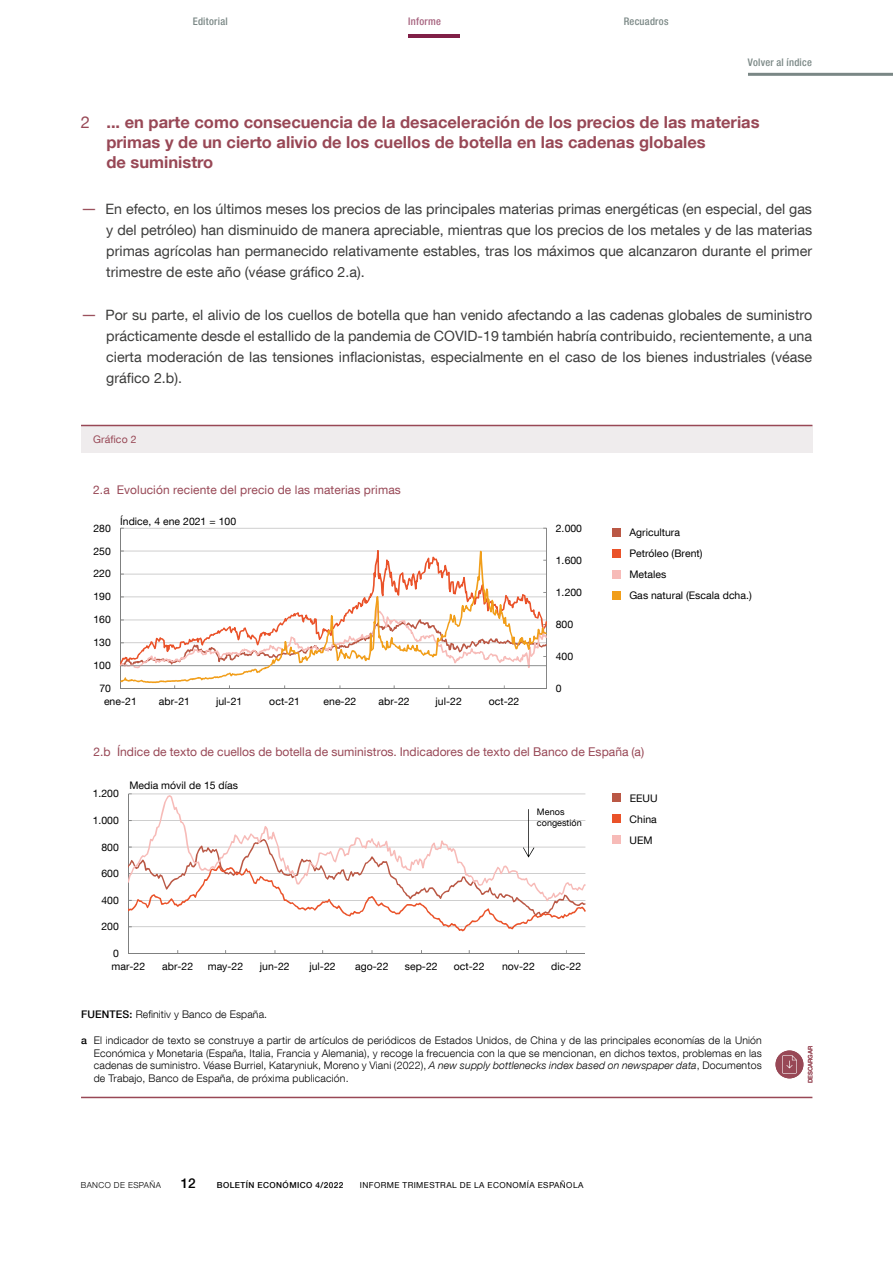
<style>
.page{position:relative;width:893px;height:1263px;background:#fff}
.page>*{position:absolute;margin:0;border:0;box-sizing:border-box;transform-origin:0 0}
.Ladillo_Ficha{font:700 16.5px/19.8px "Bd E Neue Helvetica";color:#984856}
.Texto_ficha_Bullets{font:14.25px/21px "Bd E Neue Helvetica";color:#3c3c3b;text-align:justify}
.t1{font:500 13.5px "Bd E Neue Helvetica";color:#000}
.t2{font:12px "Bd E Neue Helvetica";letter-spacing:.005em;color:#984856}
.t3{font:300 10.5px/12.6px "Bd E Neue Helvetica";letter-spacing:.015em;color:#000;text-align:justify}
.t4{font:10.5px "Bd E Neue Helvetica";color:#000}
.t5{font:500 condensed 10.5px "Bd E Neue Helvetica";letter-spacing:.025em;color:#7a8785}
.t6{font:10.5px "Bd E Neue Helvetica";letter-spacing:.01em;color:#984856}
.t7{font:500 condensed 10.5px "Bd E Neue Helvetica";letter-spacing:.025em;color:#a6627e}
.t8{font:9px/10.8px "Bd E Neue Helvetica";letter-spacing:.005em;color:#000}
.t9{font:8.25px "Bd E Neue Helvetica";letter-spacing:.05em;color:#000}
.t10{font:500 8.25px "Bd E Neue Helvetica";letter-spacing:.05em;color:#000}
.t11{font:300 8.25px "Bd E Neue Helvetica";letter-spacing:.05em;color:#000}
.t12{font:500 6px "Bd E Neue Helvetica";color:#984856}
.s1{font-weight:400}
.s2{font-size:16.5px;color:#9b515d}
.s3{font-weight:500}
.s4{font-style:italic}
</style>
<div class="page">
<hr style="left:408px;top:34px;width:52px;height:4px;background:#801f47">
<hr style="left:748px;top:73px;width:145px;height:3px;background:#7a8785">
<div style="left:81px;top:425px;width:731px;height:28px;background:#efeced"></div>
<hr style="left:81px;top:425px;width:731px;height:1px;background:#984856">
<hr style="left:81px;top:1097px;width:731px;height:1px;background:#984856">
<div style="left:613px;top:836px;width:8px;height:8px;background:#f7bbb8"></div>
<div style="left:613px;top:815px;width:8px;height:8px;background:#ea5229"></div>
<div style="left:613px;top:794px;width:8px;height:8px;background:#ba5845"></div>
<div style="left:613px;top:591px;width:8px;height:9px;background:#f19e1a"></div>
<div style="left:613px;top:570px;width:8px;height:9px;background:#f7bbb8"></div>
<div style="left:613px;top:549px;width:8px;height:9px;background:#ea5229"></div>
<div style="left:613px;top:528px;width:8px;height:9px;background:#ba5845"></div>
<svg style="left:128px;top:809px;width:458px;height:145px"></svg>
<hr style="left:121px;top:528px;width:425px;height:1px;background:#a6a5a5">
<hr style="left:546px;top:528px;width:1px;height:161px;background:#868686">
<hr style="left:120px;top:528px;width:1px;height:161px;background:#7f8080">
<hr style="left:121px;top:688px;width:425px;height:1px;background:#7f8080">
<svg style="left:120px;top:551px;width:427px;height:132px"></svg>
<div style="left:775px;top:1050px;width:28px;height:28px;background:#984856;border-radius:50%"></div>
<svg style="left:782px;top:1055px;width:15px;height:18px"></svg>
<p class="t5" style="left:193px;top:15px;width:37px">Editorial</p>
<p class="t7" style="left:408px;top:15px;width:34px">Informe</p>
<p class="t5" style="left:624px;top:15px;width:46px">Recuadros</p>
<p class="t5" style="left:748px;top:56px;width:65px">Volver al índice</p>
<h3 class="Ladillo_Ficha" style="left:106px;top:112px;width:655px;text-indent:-26px"><span class="s1">2</span> ... en parte como consecuencia de la desaceleración de los precios de las materias primas y de un cierto alivio de los cuellos de botella en las cadenas globales<br>de suministro</h3>
<p class="Texto_ficha_Bullets" style="left:106px;top:198px;width:707px;text-indent:-26px"><span class="s2">—</span> En efecto, en los últimos meses los precios de las principales materias primas energéticas (en especial, del gas y del petróleo) han disminuido de manera apreciable, mientras que los precios de los metales y de las materias primas agrícolas han permanecido relativamente estables, tras los máximos que alcanzaron durante el primer trimestre de este año (véase gráfico 2.a).</p>
<p class="Texto_ficha_Bullets" style="left:106px;top:304px;width:707px;text-indent:-26px"><span class="s2">—</span> Por su parte, el alivio de los cuellos de botella que han venido afectando a las cadenas globales de suministro prácticamente desde el estallido de la pandemia de COVID-19 también habría contribuido, recientemente, a una cierta moderación de las tensiones inflacionistas, especialmente en el caso de los bienes industriales (véase gráfico 2.b).</p>
<p class="t6" style="left:93px;top:433px;width:45px">Gráfico 2</p>
<p class="t2" style="left:93px;top:482px;width:309px">2.a Evolución reciente del precio de las materias primas</p>
<p class="t4" style="left:93px;top:521px;width:19px">280</p>
<p class="t4" style="left:93px;top:544px;width:19px">250</p>
<p class="t4" style="left:93px;top:567px;width:19px">220</p>
<p class="t4" style="left:93px;top:590px;width:19px">190</p>
<p class="t4" style="left:93px;top:613px;width:19px">160</p>
<p class="t4" style="left:93px;top:636px;width:19px">130</p>
<p class="t4" style="left:93px;top:659px;width:19px">100</p>
<p class="t4" style="left:99px;top:682px;width:13px">70</p>
<p class="t4" style="left:120px;top:515px;width:117px">Índice, 4 ene 2021 = 100</p>
<p class="t4" style="left:104px;top:695px;width:34px">ene-21</p>
<p class="t4" style="left:159px;top:695px;width:33px">abr-21</p>
<p class="t4" style="left:216px;top:695px;width:28px">jul-21</p>
<p class="t4" style="left:269px;top:695px;width:32px">oct-21</p>
<p class="t4" style="left:323px;top:695px;width:34px">ene-22</p>
<p class="t4" style="left:379px;top:695px;width:33px">abr-22</p>
<p class="t4" style="left:436px;top:695px;width:28px">jul-22</p>
<p class="t4" style="left:489px;top:695px;width:32px">oct-22</p>
<p class="t4" style="left:556px;top:521px;width:28px">2.000</p>
<p class="t4" style="left:556px;top:553px;width:28px">1.600</p>
<p class="t4" style="left:556px;top:585px;width:28px">1.200</p>
<p class="t4" style="left:556px;top:618px;width:19px">800</p>
<p class="t4" style="left:556px;top:650px;width:19px">400</p>
<p class="t4" style="left:556px;top:682px;width:7px">0</p>
<p class="t4" style="left:629px;top:526px;width:52px">Agricultura</p>
<p class="t4" style="left:629px;top:547px;width:75px">Petróleo (Brent)</p>
<p class="t4" style="left:629px;top:568px;width:38px">Metales</p>
<p class="t4" style="left:629px;top:589px;width:124px">Gas natural (Escala dcha.)</p>
<p class="t2" style="left:93px;top:744px;width:552px">2.b Índice de texto de cuellos de botella de suministros. Indicadores de texto del Banco de España (a)</p>
<p class="t4" style="left:93px;top:787px;width:28px">1.200</p>
<p class="t4" style="left:93px;top:814px;width:28px">1.000</p>
<p class="t4" style="left:101px;top:840px;width:19px">800</p>
<p class="t4" style="left:101px;top:867px;width:19px">600</p>
<p class="t4" style="left:101px;top:893px;width:19px">400</p>
<p class="t4" style="left:101px;top:920px;width:19px">200</p>
<p class="t4" style="left:113px;top:947px;width:7px">0</p>
<p class="t4" style="left:129px;top:779px;width:110px">Media móvil de 15 días</p>
<p class="t8" style="left:537px;top:806px;width:46px">Menos congestión</p>
<p class="t4" style="left:111px;top:960px;width:35px">mar-22</p>
<p class="t4" style="left:162px;top:960px;width:33px">abr-22</p>
<p class="t4" style="left:208px;top:960px;width:37px">may-22</p>
<p class="t4" style="left:260px;top:960px;width:31px">jun-22</p>
<p class="t4" style="left:309px;top:960px;width:28px">jul-22</p>
<p class="t4" style="left:355px;top:960px;width:35px">ago-22</p>
<p class="t4" style="left:405px;top:960px;width:34px">sep-22</p>
<p class="t4" style="left:454px;top:960px;width:32px">oct-22</p>
<p class="t4" style="left:502px;top:960px;width:34px">nov-22</p>
<p class="t4" style="left:551px;top:960px;width:31px">dic-22</p>
<p class="t4" style="left:630px;top:791px;width:30px">EEUU</p>
<p class="t4" style="left:630px;top:812px;width:29px">China</p>
<p class="t4" style="left:630px;top:833px;width:25px">UEM</p>
<p class="t3" style="left:81px;top:1008px;width:188px"><span class="s3">FUENTES:</span> Refinitiv y Banco de España.</p>
<p class="t3" style="left:94px;top:1034px;width:670px;text-indent:-13px"><span class="s3">a</span> El indicador de texto se construye a partir de artículos de periódicos de Estados Unidos, de China y de las principales economías de la Unión Económica y Monetaria (España, Italia, Francia y Alemania), y recoge la frecuencia con la que se mencionan, en dichos textos, problemas en las cadenas de suministro. Véase Burriel, Kataryniuk, Moreno y Viani (2022), <span class="s4">A new supply bottlenecks index based on newspaper data</span>, Documentos de Trabajo, Banco de España, de próxima publicación.</p>
<p class="t12" style="left:807px;top:1083px;width:39px;rotate:-90deg">DESCARGAR</p>
<p class="t11" style="left:81px;top:1180px;width:82px">BANCO DE ESPAÑA</p>
<p class="t1" style="left:181px;top:1175px;width:16px">12</p>
<p class="t10" style="left:217px;top:1180px;width:128px">BOLETÍN ECONÓMICO 4/2022</p>
<p class="t9" style="left:360px;top:1180px;width:225px">INFORME TRIMESTRAL DE LA ECONOMÍA ESPAÑOLA</p>
</div>
